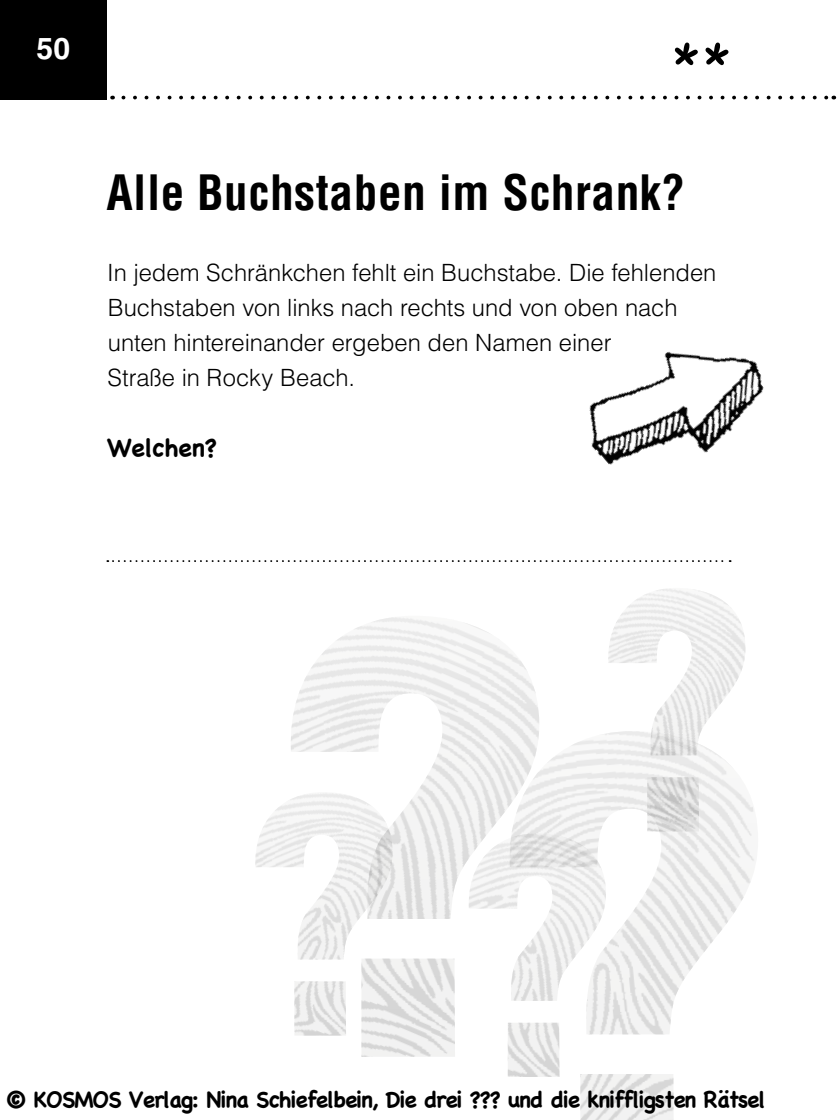
<style>
.page{position:relative;width:837px;height:1120px;background:#fff}
.page>*{position:absolute;margin:0;border:0;box-sizing:border-box;transform-origin:0 0}
.t1{font:55px "Chalkboard";color:#000}
.t2{font:700 condensed 47.5px "Helvetica";letter-spacing:.01em;color:#000}
.t3{font:700 30px "Helvetica LT Std";color:#fff}
.t4{font:700 25px "Chalkboard";letter-spacing:-.015em;color:#000}
.t5{font:300 23.75px/35px "Helvetica LT Std";color:#000}
.t6{font:700 22.5px "Chalkboard";letter-spacing:-.05em;color:#000}
</style>
<div class="page">
<div style="left:0;top:0;width:106px;height:99px;background:#000"></div>
<svg style="left:123px;top:96px;width:704px;height:3px"></svg>
<img style="left:291px;top:617px;width:175px;height:440px">
<img style="left:580px;top:799px;width:175px;height:321px">
<svg style="left:466px;top:623px;width:279px;height:454px"></svg>
<img style="left:606px;top:610px;width:139px;height:221px">
<img style="left:255px;top:792px;width:137px;height:243px">
<img style="left:589px;top:351px;width:175px;height:259px">
<svg style="left:107px;top:560px;width:623px;height:2px"></svg>
<p class="t3" style="left:36px;top:31px;width:35px">50</p>
<p class="t1" style="left:672px;top:37px;width:60px">**</p>
<p class="t2" style="left:106px;top:164px;width:580px">Alle Buchstaben im Schrank?</p>
<p class="t5" style="left:107px;top:254px;width:610px">In jedem Schränkchen fehlt ein Buchstabe. Die fehlenden Buchstaben von links nach rechts und von oben nach unten hintereinander ergeben den Namen einer<br>Straße in Rocky Beach.</p>
<p class="t4" style="left:107px;top:432px;width:112px">Welchen?</p>
<p class="t6" style="left:5px;top:1086px;width:761px">© KOSMOS Verlag: Nina Schiefelbein, Die drei ??? und die kniffligsten Rätsel</p>
</div>
